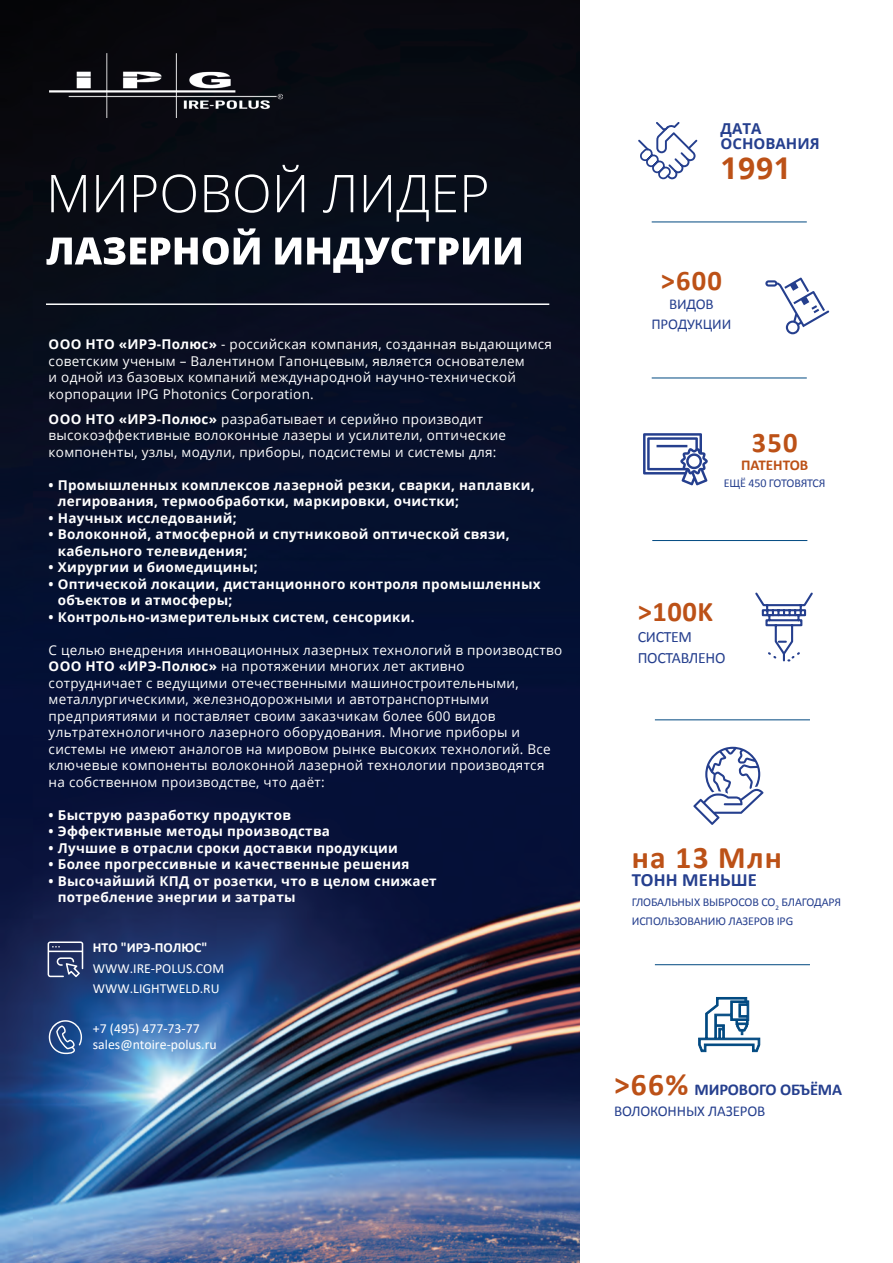
<style>
.page{position:relative;width:893px;height:1263px;background:#fff}
.page>*{position:absolute;margin:0;border:0;box-sizing:border-box;transform-origin:0 0}
.t1{font:700 31.5px "Calibri";letter-spacing:.04em;color:#bc5117}
.t2{font:700 30px "Open Sans";color:#bc5117}
.t3{font:700 28.5px "Calibri";letter-spacing:.04em;color:#bc5117}
.t4{font:700 18.75px "Calibri";letter-spacing:.01em;color:#253f8e}
.t5{font:700 16.5px "Calibri";letter-spacing:-.01em;color:#253f8e}
.t6{font:15.75px/21px "Calibri";letter-spacing:-.02em;color:#253f8e}
.t7{font:15px "Calibri";letter-spacing:-.01em;color:#253f8e}
.t8{font:700 15px/15px "Open Sans";color:#253f8e}
.t9{font:700 15px "Calibri";color:#bc5117}
.t10{font:13.8px/20.9px "Calibri";color:#fff}
.t11{font:13.5px/16.5px "Open Sans";letter-spacing:.02em;color:#fff}
.t12{font:700 13.5px/16.5px "Open Sans";letter-spacing:.02em;color:#fff}
.t13{font:12px/19.5px "Calibri";letter-spacing:-.01em;color:#253f8e}
.s1{font-weight:700}
.s2{font-size:31.5px;color:#bc5117}
</style>
<div class="page">
<img style="left:0;top:0;width:580px;height:1263px">
<svg style="left:46px;top:228px;width:475px;height:45px"></svg>
<svg style="left:51px;top:165px;width:436px;height:57px;background:#292d36"></svg>
<hr style="left:46px;top:303px;width:503px;height:2px;background:#fff">
<hr style="left:652px;top:222px;width:155px;height:1px;background:#014981">
<hr style="left:652px;top:378px;width:155px;height:1px;background:#014981">
<hr style="left:652px;top:540px;width:155px;height:1px;background:#014981">
<hr style="left:655px;top:719px;width:155px;height:1px;background:#014981">
<hr style="left:655px;top:964px;width:155px;height:1px;background:#014981">
<svg style="left:638px;top:122px;width:59px;height:58px"></svg>
<svg style="left:765px;top:277px;width:64px;height:57px"></svg>
<svg style="left:643px;top:433px;width:65px;height:52px"></svg>
<svg style="left:755px;top:592px;width:58px;height:70px"></svg>
<svg style="left:693px;top:747px;width:70px;height:78px"></svg>
<svg style="left:698px;top:997px;width:62px;height:55px"></svg>
<img style="left:49px;top:53px;width:234px;height:64px">
<svg style="left:49px;top:1020px;width:33px;height:34px"></svg>
<svg style="left:48px;top:941px;width:35px;height:36px"></svg>
<p class="t11" style="left:49px;top:336px;width:505px"><span class="s1">ООО НТО «ИРЭ-Полюс»</span> - российская компания, созданная выдающимся советским ученым – Валентином Гапонцевым, является основателем<br>и одной из базовых компаний международной научно-технической корпорации IPG Photonics Corporation.</p>
<p class="t11" style="left:49px;top:410px;width:459px"><span class="s1">ООО НТО «ИРЭ-Полюс»</span> разрабатывает и серийно производит высокоэффективные волоконные лазеры и усилители, оптические компоненты, узлы, модули, приборы, подсистемы и системы для:</p>
<p class="t12" style="left:58px;top:476px;width:478px;text-indent:-9px">• Промышленных комплексов лазерной резки, сварки, наплавки, легирования, термообработки, маркировки, очистки;</p>
<p class="t12" style="left:49px;top:509px;width:189px">• Научных исследований;</p>
<p class="t12" style="left:58px;top:526px;width:453px;text-indent:-9px">• Волоконной, атмосферной и спутниковой оптической связи, кабельного телевидения;</p>
<p class="t12" style="left:49px;top:559px;width:211px">• Хирургии и биомедицины;</p>
<p class="t12" style="left:58px;top:575px;width:484px;text-indent:-9px">• Оптической локации, дистанционного контроля промышленных объектов и атмосферы;</p>
<p class="t12" style="left:49px;top:608px;width:368px">• Контрольно-измерительных систем, сенсорики.</p>
<p class="t11" style="left:49px;top:641px;width:515px">С целью внедрения инновационных лазерных технологий в производство <span class="s1">ООО НТО «ИРЭ-Полюс»</span> на протяжении многих лет активно<br>сотрудничает с ведущими отечественными машиностроительными, металлургическими, железнодорожными и автотранспортными предприятиями и поставляет своим заказчикам более 600 видов ультратехнологичного лазерного оборудования. Многие приборы и системы не имеют аналогов на мировом рынке высоких технологий. Все ключевые компоненты волоконной лазерной технологии производятся на собственном производстве, что даёт:</p>
<p class="t12" style="left:49px;top:806px;width:244px">• Быструю разработку продуктов</p>
<p class="t12" style="left:49px;top:823px;width:283px">• Эффективные методы производства</p>
<p class="t12" style="left:49px;top:839px;width:351px">• Лучшие в отрасли сроки доставки продукции</p>
<p class="t12" style="left:49px;top:856px;width:362px">• Более прогрессивные и качественные решения</p>
<p class="t12" style="left:49px;top:872px;width:390px">• Высочайший КПД от розетки, что в целом снижает</p>
<p class="t12" style="left:58px;top:889px;width:239px">потребление энергии и затраты</p>
<p class="t10" style="left:93px;top:936px;width:133px"><span class="s1">НТО "ИРЭ-ПОЛЮС"<br></span>WWW.IRE-POLUS.COM<br>WWW.LIGHTWELD.RU</p>
<p class="t10" style="left:93px;top:1019px;width:125px;line-height:16.5px">+7 (495) 477-73-77 sales@ntoire-polus.ru</p>
<p class="t8" style="left:721px;top:121px;width:101px">ДАТА<br>ОСНОВАНИЯ</p>
<p class="t2" style="left:721px;top:147px;width:72px">1991</p>
<p class="t3" style="left:661px;top:262px;width:62px">&gt;600</p>
<p class="t7" style="left:669px;top:295px;width:46px">ВИДОВ</p>
<p class="t7" style="left:651px;top:314px;width:81px">ПРОДУКЦИИ</p>
<p class="t3" style="left:752px;top:424px;width:47px">350</p>
<p class="t9" style="left:741px;top:456px;width:69px">ПАТЕНТОВ</p>
<p class="t13" style="left:724px;top:473px;width:103px">ЕЩЁ 450 ГОТОВЯТСЯ</p>
<p class="t3" style="left:638px;top:593px;width:77px">&gt;100K</p>
<p class="t6" style="left:638px;top:626px;width:89px">СИСТЕМ<br>ПОСТАВЛЕНО</p>
<p class="t1" style="left:632px;top:837px;width:152px">на 13 Mлн</p>
<p class="t4" style="left:632px;top:868px;width:127px">ТОНН МЕНЬШЕ</p>
<p class="t13" style="left:632px;top:892px;width:211px">ГЛОБАЛЬНЫХ ВЫБРОСОВ CO<sub>2</sub> БЛАГОДАРЯ<br>ИСПОЛЬЗОВАНИЮ ЛАЗЕРОВ IPG</p>
<p class="t5" style="left:614px;top:1079px;width:230px"><span class="s2">&gt;66%</span> МИРОВОГО ОБЪЁМА</p>
<p class="t7" style="left:614px;top:1101px;width:153px">ВОЛОКОННЫХ ЛАЗЕРОВ</p>
</div>
